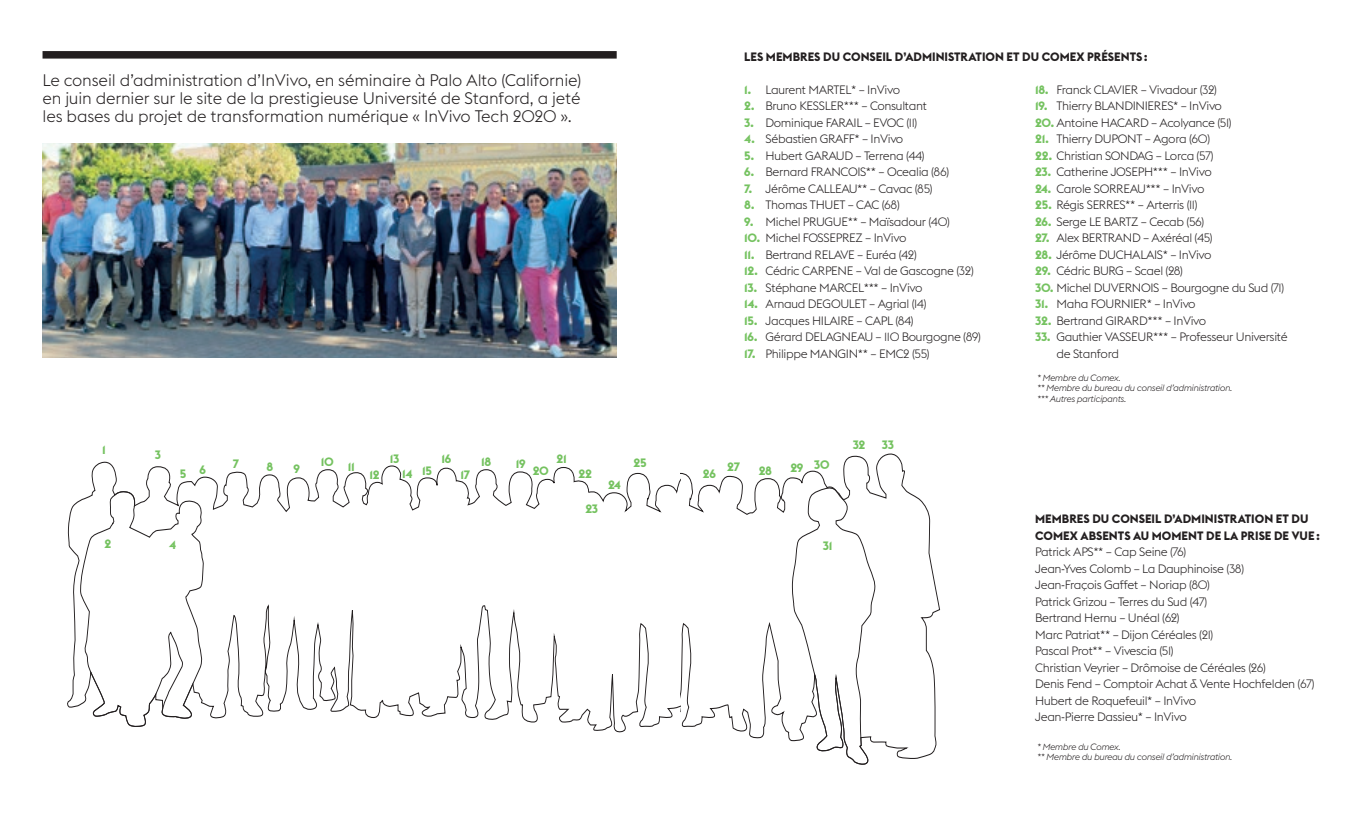
<style>
.page{position:relative;width:1361px;height:830px;background:#fff}
.page>*{position:absolute;margin:0;border:0;box-sizing:border-box;transform-origin:0 0}
.t1{font:300 16.5px/18px "Euclid Flex";letter-spacing:-.01em;color:#231f20;text-align:justify}
.t2{font:300 12px/16.5px "Euclid Flex";letter-spacing:-.03em;color:#231f20}
.t3{font:700 12px/16.5px "Euclid Flex";color:#231f20}
.t4{font:700 12px "Euclid Flex";color:#75c260}
.t5{font:italic 300 9px/10.5px "Euclid Flex";letter-spacing:-.03em;color:#231f20}
.s1{font-weight:700;color:#75c260}
</style>
<div class="page">
<img style="left:43px;top:143px;width:574px;height:215px">
<div style="left:43px;top:51px;width:574px;height:8px;background:#231f20"></div>
<svg style="left:680px;top:453px;width:260px;height:312px"></svg>
<svg style="left:791px;top:486px;width:85px;height:278px"></svg>
<svg style="left:67px;top:461px;width:613px;height:272px"></svg>
<svg style="left:79px;top:490px;width:126px;height:237px"></svg>
<svg style="left:814px;top:460px;width:15px;height:9px"></svg>
<p class="t3" style="left:744px;top:48px;width:405px">LES MEMBRES DU CONSEIL D’ADMINISTRATION ET DU COMEX PRÉSENTS:</p>
<h1 class="t1" style="left:43px;top:71px;width:540px">Le conseil d’administration d’InVivo, en séminaire à Palo Alto (Californie) en juin dernier sur le site de la prestigieuse Université de Stanford, a jeté les bases du projet de transformation numérique « InVivo Tech 2020 ».</h1>
<p class="t2" style="left:744px;top:81px;width:157px"><span class="s1">1.</span> Laurent MARTEL* – InVivo</p>
<p class="t2" style="left:744px;top:98px;width:184px"><span class="s1">2.</span> Bruno KESSLER*** – Consultant</p>
<p class="t2" style="left:744px;top:114px;width:174px"><span class="s1">3.</span> Dominique FARAIL – EVOC (11)</p>
<p class="t2" style="left:744px;top:131px;width:161px"><span class="s1">4.</span> Sébastien GRAFF* – InVivo</p>
<p class="t2" style="left:744px;top:147px;width:182px"><span class="s1">5.</span> Hubert GARAUD – Terrena (44)</p>
<p class="t2" style="left:744px;top:164px;width:206px"><span class="s1">6.</span> Bernard FRANCOIS** – Ocealia (86)</p>
<p class="t2" style="left:744px;top:180px;width:190px"><span class="s1">7.</span> Jérôme CALLEAU** – Cavac (85)</p>
<p class="t2" style="left:744px;top:197px;width:157px"><span class="s1">8.</span> Thomas THUET – CAC (68)</p>
<p class="t2" style="left:744px;top:213px;width:207px"><span class="s1">9.</span> Michel PRUGUE** – Maïsadour (40)</p>
<p class="t2" style="left:744px;top:230px;width:164px"><span class="s1">10.</span> Michel FOSSEPREZ – InVivo</p>
<p class="t2" style="left:744px;top:246px;width:174px"><span class="s1">11.</span> Bertrand RELAVE – Euréa (42)</p>
<p class="t2" style="left:744px;top:263px;width:231px"><span class="s1">12.</span> Cédric CARPENE – Val de Gascogne (32)</p>
<p class="t2" style="left:744px;top:279px;width:180px"><span class="s1">13.</span> Stéphane MARCEL*** – InVivo</p>
<p class="t2" style="left:744px;top:296px;width:184px"><span class="s1">14.</span> Arnaud DEGOULET – Agrial (14)</p>
<p class="t2" style="left:744px;top:312px;width:171px"><span class="s1">15.</span> Jacques HILAIRE – CAPL (84)</p>
<p class="t2" style="left:744px;top:329px;width:238px"><span class="s1">16.</span> Gérard DELAGNEAU – 110 Bourgogne (89)</p>
<p class="t2" style="left:744px;top:345px;width:187px"><span class="s1">17.</span> Philippe MANGIN** – EMC2 (55)</p>
<p class="t4" style="left:102px;top:443px;width:5px">1</p>
<p class="t4" style="left:105px;top:537px;width:8px">2</p>
<p class="t4" style="left:155px;top:447px;width:8px">3</p>
<p class="t4" style="left:180px;top:464px;width:28px">5 6</p>
<p class="t4" style="left:169px;top:537px;width:9px">4</p>
<p class="t4" style="left:233px;top:456px;width:8px">7</p>
<p class="t4" style="left:266px;top:459px;width:8px">8</p>
<p class="t4" style="left:293px;top:462px;width:8px">9</p>
<p class="t4" style="left:321px;top:457px;width:36px">10 11</p>
<p class="t4" style="left:369px;top:467px;width:12px">12</p>
<p class="t4" style="left:390px;top:451px;width:11px">13</p>
<p class="t4" style="left:402px;top:465px;width:31px">14 15</p>
<p class="t4" style="left:441px;top:451px;width:11px">16</p>
<p class="t4" style="left:460px;top:467px;width:11px">17</p>
<p class="t4" style="left:481px;top:454px;width:12px">18</p>
<p class="t4" style="left:516px;top:456px;width:11px">19</p>
<p class="t4" style="left:533px;top:464px;width:18px">20</p>
<p class="t4" style="left:556px;top:451px;width:12px">21</p>
<p class="t4" style="left:578px;top:466px;width:15px">22</p>
<p class="t4" style="left:585px;top:501px;width:14px">23</p>
<p class="t4" style="left:608px;top:478px;width:14px">24</p>
<p class="t4" style="left:633px;top:455px;width:15px">25</p>
<p class="t4" style="left:703px;top:466px;width:14px">26</p>
<p class="t4" style="left:727px;top:459px;width:14px">27</p>
<p class="t4" style="left:759px;top:464px;width:15px">28</p>
<p class="t4" style="left:790px;top:460px;width:14px">29</p>
<p class="t4" style="left:853px;top:438px;width:14px">32</p>
<p class="t4" style="left:882px;top:437px;width:14px">33</p>
<p class="t4" style="left:823px;top:539px;width:11px">31</p>
<p class="t2" style="left:1035px;top:81px;width:183px"><span class="s1">18.</span> Franck CLAVIER – Vivadour (32)</p>
<p class="t2" style="left:1035px;top:98px;width:188px"><span class="s1">19.</span> Thierry BLANDINIERES* – InVivo</p>
<p class="t2" style="left:1035px;top:114px;width:198px"><span class="s1">20.</span> Antoine HACARD – Acolyance (51)</p>
<p class="t2" style="left:1035px;top:131px;width:176px"><span class="s1">21.</span> Thierry DUPONT – Agora (60)</p>
<p class="t2" style="left:1035px;top:147px;width:180px"><span class="s1">22.</span> Christian SONDAG – Lorca (57)</p>
<p class="t2" style="left:1035px;top:164px;width:178px"><span class="s1">23.</span> Catherine JOSEPH*** – InVivo</p>
<p class="t2" style="left:1035px;top:180px;width:171px"><span class="s1">24.</span> Carole SORREAU*** – InVivo</p>
<p class="t2" style="left:1035px;top:197px;width:164px"><span class="s1">25.</span> Régis SERRES** – Arterris (11)</p>
<p class="t2" style="left:1035px;top:213px;width:171px"><span class="s1">26.</span> Serge LE BARTZ – Cecab (56)</p>
<p class="t2" style="left:1035px;top:230px;width:179px"><span class="s1">27.</span> Alex BERTRAND – Axéréal (45)</p>
<p class="t2" style="left:1035px;top:246px;width:178px"><span class="s1">28.</span> Jérôme DUCHALAIS* – InVivo</p>
<p class="t2" style="left:1035px;top:263px;width:149px"><span class="s1">29.</span> Cédric BURG – Scael (28)</p>
<p class="t2" style="left:1035px;top:279px;width:250px"><span class="s1">30.</span> Michel DUVERNOIS – Bourgogne du Sud (71)</p>
<p class="t2" style="left:1035px;top:296px;width:162px"><span class="s1">31.</span> Maha FOURNIER* – InVivo</p>
<p class="t2" style="left:1035px;top:312px;width:173px"><span class="s1">32.</span> Bertrand GIRARD*** – InVivo</p>
<p class="t2" style="left:1056px;top:329px;width:233px;text-indent:-21px"><span class="s1">33.</span> Gauthier VASSEUR*** – Professeur Université de Stanford</p>
<p class="t5" style="left:1036px;top:372px;width:197px">* Membre du Comex.<br>** Membre du bureau du conseil d’administration. *** Autres participants.</p>
<p class="t3" style="left:1035px;top:510px;width:286px">MEMBRES DU CONSEIL D’ADMINISTRATION ET DU<br>COMEX ABSENTS AU MOMENT DE LA PRISE DE VUE:</p>
<p class="t2" style="left:1035px;top:543px;width:281px">Patrick APS** – Cap Seine (76)<br>Jean-Yves Colomb – La Dauphinoise (38)<br>Jean-Fraçois Gaffet – Noriap (80)<br>Patrick Grizou – Terres du Sud (47)<br>Bertrand Hernu – Unéal (62)<br>Marc Patriat** – Dijon Céréales (21)<br>Pascal Prot** – Vivescia (51)<br>Christian Veyrier – Drômoise de Céréales (26)<br>Denis Fend – Comptoir Achat &amp; Vente Hochfelden (67)<br>Hubert de Roquefeuil* – InVivo<br>Jean-Pierre Dassieu* – InVivo</p>
<p class="t5" style="left:1036px;top:741px;width:197px">* Membre du Comex.<br>** Membre du bureau du conseil d’administration.</p>
</div>
